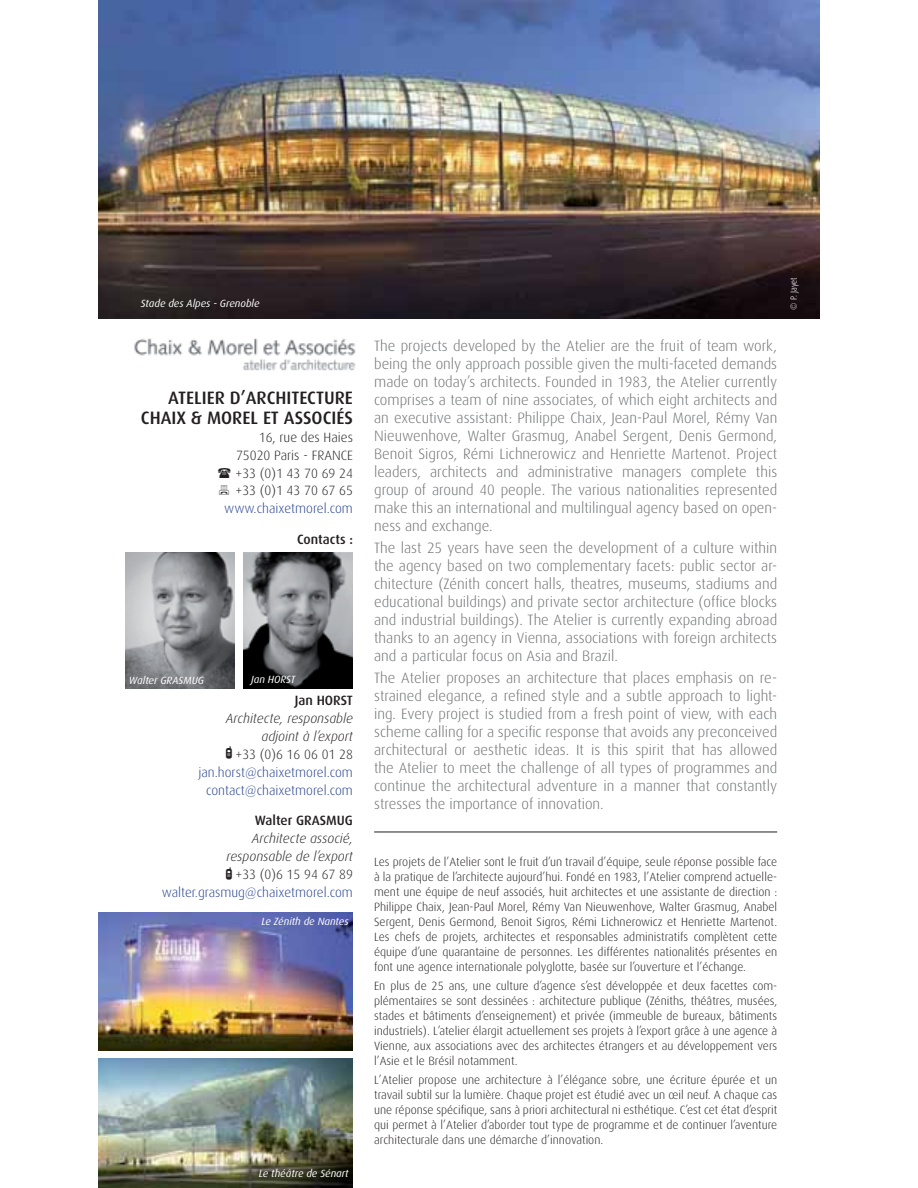
<style>
.page{position:relative;width:918px;height:1188px;background:#fff}
.page>*{position:absolute;margin:0;border:0;box-sizing:border-box;transform-origin:0 0}
.t1{font:500 18px/19.5px "Dax";color:#231f20;text-align:right}
.t2{font:300 15px/18px "Dax";color:#6d6e70;text-align:justify}
.t3{font:300 13.5px/18px "Dax";color:#25408e;text-align:right}
.t4{font:italic 300 13.5px/18px "Dax";color:#231f20;text-align:right}
.t5{font:300 13.5px/18px "Dax";color:#231f20;text-align:justify}
.t6{font:500 13.5px "Dax";color:#231f20}
.t7{font:300 12px/15px "Dax";color:#231f20;text-align:justify}
.t8{font:italic 10.5px "Dax";color:#fff}
.t9{font:300 9px "Dax Condensed";letter-spacing:-.01em;color:#fff}
.s1{font-style:italic;color:#231f20}
.s2{font-family:"Cellpic";font-weight:400;color:#231f20}
.s3{color:#231f20}
.s4{font-family:"Cellpic";font-weight:400;font-style:normal}
.s5{font-style:normal}
.s6{font-style:normal;color:#25408e}
</style>
<div class="page">
<img style="left:244px;top:552px;width:109px;height:136px">
<img style="left:125px;top:552px;width:109px;height:136px">
<hr style="left:374px;top:832px;width:403px;height:1px;background:#231f20">
<img style="left:134px;top:338px;width:222px;height:33px">
<img style="left:98px;top:0;width:722px;height:318px">
<img style="left:98px;top:1059px;width:255px;height:129px">
<img style="left:98px;top:913px;width:255px;height:137px">
<p class="t8" style="left:141px;top:299px;width:120px">Stade des Alpes - Grenoble</p>
<p class="t1" style="left:141px;top:389px;width:213px">ATELIER D’ARCHITECTURE<br>CHAIX &amp; MOREL ET ASSOCIÉS</p>
<p class="t5" style="left:235px;top:429px;width:119px;text-indent:23px">16, rue des Haies 75020 Paris - FRANCE +33 (0)1 43 70 69 24 +33 (0)1 43 70 67 65</p>
<p class="t3" style="left:224px;top:501px;width:130px">www.chaixetmorel.com</p>
<p class="t6" style="left:297px;top:534px;width:57px">Contacts :</p>
<p class="t8" style="left:129px;top:675px;width:77px">Walter GRASMUG</p>
<p class="t8" style="left:251px;top:674px;width:46px">Jan HORST</p>
<p class="t6" style="left:295px;top:694px;width:60px">Jan HORST</p>
<p class="t3" style="left:198px;top:710px;width:156px"><span class="s1">Architecte, responsable adjoint à l’export<br></span><span class="s2">B</span> <span class="s3">+33 (0)6 16 06 01 28 </span>jan.horst@chaixetmorel.com contact@chaixetmorel.com</p>
<p class="t6" style="left:255px;top:815px;width:100px">Walter GRASMUG</p>
<p class="t4" style="left:162px;top:831px;width:193px">Architecte associé,<br>responsable de l’export<br><span class="s4">B</span> <span class="s5">+33 (0)6 15 94 67 89 </span><span class="s6">walter.grasmug@chaixetmorel.com</span></p>
<p class="t8" style="left:261px;top:917px;width:89px">Le Zénith de Nantes</p>
<p class="t8" style="left:259px;top:1169px;width:91px">Le théâtre de Sénart</p>
<p class="t2" style="left:374px;top:338px;width:405px">The projects developed by the Atelier are the fruit of team work, being the only approach possible given the multi-faceted demands made on today’s architects. Founded in 1983, the Atelier currently comprises a team of nine associates, of which eight architects and an executive assistant: Philippe Chaix, Jean-Paul Morel, Rémy Van Nieuwenhove, Walter Grasmug, Anabel Sergent, Denis Germond, Benoit Sigros, Rémi Lichnerowicz and Henriette Martenot. Project leaders, architects and administrative managers complete this group of around 40 people. The various nationalities represented make this an international and multilingual agency based on open&shy;ness and exchange.</p>
<p class="t2" style="left:374px;top:540px;width:405px">The last 25 years have seen the development of a culture within the agency based on two complementary facets: public sector ar&shy;chitecture (Zénith concert halls, theatres, museums, stadiums and educational buildings) and private sector architecture (office blocks and industrial buildings). The Atelier is currently expanding abroad thanks to an agency in Vienna, associations with foreign architects and a particular focus on Asia and Brazil.</p>
<p class="t2" style="left:374px;top:670px;width:405px">The Atelier proposes an architecture that places emphasis on re&shy;strained elegance, a refined style and a subtle approach to light&shy;ing. Every project is studied from a fresh point of view, with each scheme calling for a specific response that avoids any preconceived architectural or aesthetic ideas. It is this spirit that has allowed the Atelier to meet the challenge of all types of programmes and continue the architectural adventure in a manner that constantly stresses the importance of innovation.</p>
<p class="t9" style="left:790px;top:310px;width:34px;rotate:-90deg">© P. Jayet</p>
<p class="t7" style="left:374px;top:856px;width:405px">Les projets de l’Atelier sont le fruit d’un travail d’équipe, seule réponse possible face à la pratique de l’architecte aujourd’hui. Fondé en 1983, l’Atelier comprend actuelle&shy;ment une équipe de neuf associés, huit architectes et une assistante de direction :<br>Philippe Chaix, Jean-Paul Morel, Rémy Van Nieuwenhove, Walter Grasmug, Anabel Sergent, Denis Germond, Benoit Sigros, Rémi Lichnerowicz et Henriette Martenot.<br>Les chefs de projets, architectes et responsables administratifs complètent cette équipe d’une quarantaine de personnes. Les différentes nationalités présentes en font une agence internationale polyglotte, basée sur l’ouverture et l’échange.</p>
<p class="t7" style="left:374px;top:980px;width:405px">En plus de 25 ans, une culture d’agence s’est développée et deux facettes com&shy;plémentaires se sont dessinées : architecture publique (Zéniths, théâtres, musées, stades et bâtiments d’enseignement) et privée (immeuble de bureaux, bâtiments industriels). L’atelier élargit actuellement ses projets à l’export grâce à une agence à Vienne, aux associations avec des architectes étrangers et au développement vers l’Asie et le Brésil notamment.</p>
<p class="t7" style="left:374px;top:1074px;width:405px">L’Atelier propose une architecture à l’élégance sobre, une écriture épurée et un travail subtil sur la lumière. Chaque projet est étudié avec un œil neuf. A chaque cas une réponse spécifique, sans à priori architectural ni esthétique. C’est cet état d’esprit qui permet à l’Atelier d’aborder tout type de programme et de continuer l’aventure architecturale dans une démarche d’innovation.</p>
</div>
